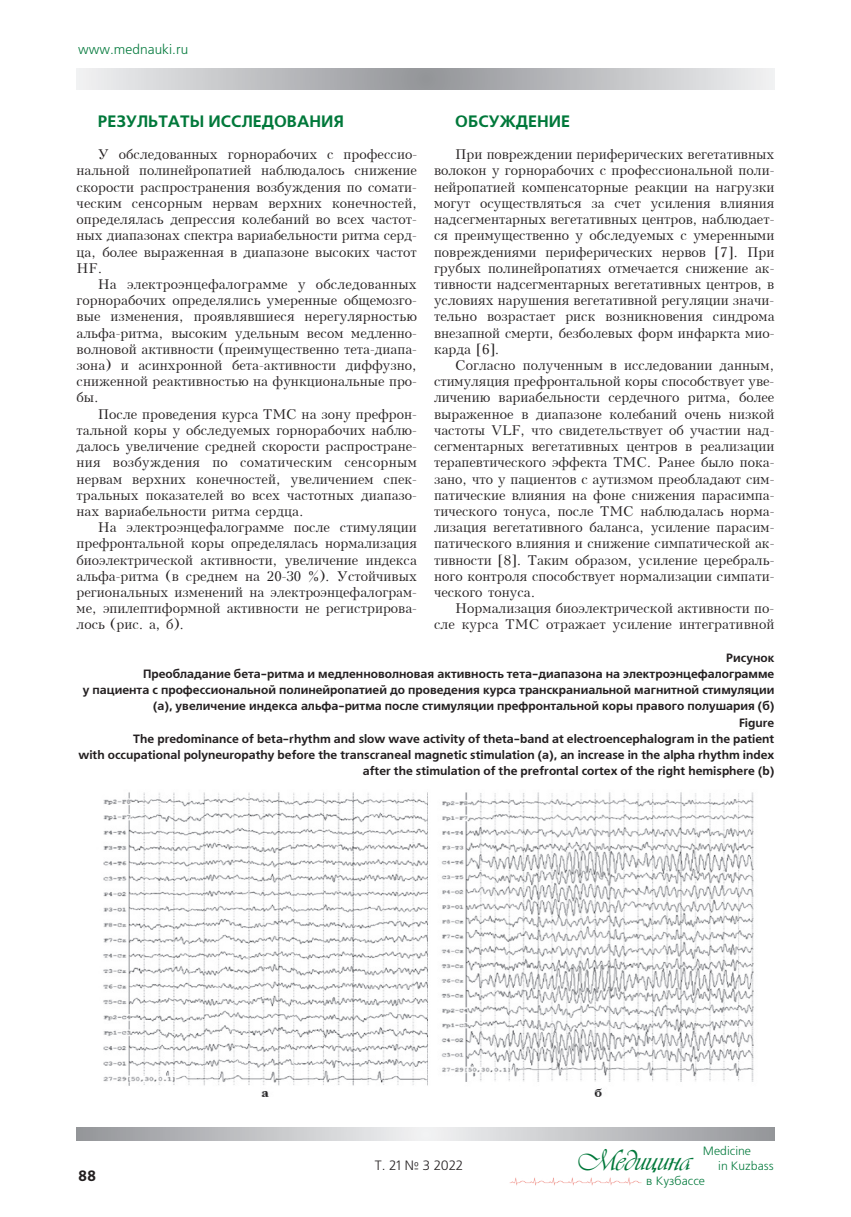
<style>
.page{position:relative;width:851px;height:1217px;background:#fff}
.page>*{position:absolute;margin:0;border:0;box-sizing:border-box;transform-origin:0 0}
.t1{font:30px "Vivaldi DCL";color:#00783a}
.t2{font:700 16.5px "Free Set C";color:#00783a}
.t3{font:700 15px "Free Set C";color:#231f20}
.t4{font:13.5px/16.2px "Kudrashov Plain";color:#231f20;text-align:justify}
.t5{font:13.5px "Free Set C";color:#00783a}
.t6{font:13.5px "Free Set C";color:#231f20}
.t7{font:700 12px/16.2px "Free Set C";color:#231f20;text-align:right}
.t8{font:12px/15px "Free Set C";color:#00783a}
</style>
<div class="page">
<svg style="left:77px;top:68px;width:697px;height:21px;background:#c1c2c5"></svg>
<svg style="left:77px;top:1127px;width:697px;height:13px;background:#c2c3c5"></svg>
<img style="left:509px;top:1177px;width:132px;height:9px">
<img style="left:103px;top:792px;width:651px;height:305px">
<p class="t5" style="left:78px;top:42px;width:112px">www.mednauki.ru</p>
<p class="t2" style="left:98px;top:112px;width:248px">РЕЗУЛЬТАТЫ ИССЛЕДОВАНИЯ</p>
<p class="t4" style="left:77px;top:147px;width:342px;text-indent:21px">У обследованных горнорабочих с профессио&shy;нальной полинейропатией наблюдалось снижение скорости распространения возбуждения по сомати&shy;ческим сенсорным нервам верхних конечностей, определялась депрессия колебаний во всех частот&shy;ных диапазонах спектра вариабельности ритма серд&shy;ца, более выраженная в диапазоне высоких частот HF.</p>
<p class="t4" style="left:77px;top:276px;width:342px;text-indent:21px">На электроэнцефалограмме у обследованных горнорабочих определялись умеренные общемозго&shy;вые изменения, проявлявшиеся нерегулярностью альфа-ритма, высоким удельным весом медленно&shy;волновой активности (преимущественно тета-диапа&shy;зона) и асинхронной бета-активности диффузно, сниженной реактивностью на функциональные про&shy;бы.</p>
<p class="t4" style="left:77px;top:406px;width:342px;text-indent:21px">После проведения курса ТМС на зону префрон&shy;тальной коры у обследуемых горнорабочих наблю&shy;далось увеличение средней скорости распростране&shy;ния возбуждения по соматическим сенсорным нервам верхних конечностей, увеличением спек&shy;тральных показателей во всех частотных диапазо&shy;нах вариабельности ритма сердца.</p>
<p class="t4" style="left:77px;top:519px;width:342px;text-indent:21px">На электроэнцефалограмме после стимуляции префронтальной коры определялась нормализация биоэлектрической активности, увеличение индекса альфа-ритма (в среднем на 20-30 %). Устойчивых региональных изменений на электроэнцефалограм&shy;ме, эпилептиформной активности не регистрирова&shy;лось (рис. а, б).</p>
<p class="t2" style="left:455px;top:112px;width:116px">ОБСУЖДЕНИЕ</p>
<p class="t4" style="left:434px;top:147px;width:342px;text-indent:21px">При повреждении периферических вегетативных волокон у горнорабочих с профессиональной поли&shy;нейропатией компенсаторные реакции на нагрузки могут осуществляться за счет усиления влияния надсегментарных вегетативных центров, наблюдает&shy;ся преимущественно у обследуемых с умеренными повреждениями периферических нервов [7]. При грубых полинейропатиях отмечается снижение ак&shy;тивности надсегментарных вегетативных центров, в условиях нарушения вегетативной регуляции значи&shy;тельно возрастает риск возникновения синдрома внезапной смерти, безболевых форм инфаркта мио&shy;карда [6].</p>
<p class="t4" style="left:434px;top:357px;width:342px;text-indent:21px">Согласно полученным в исследовании данным, стимуляция префронтальной коры способствует уве&shy;личению вариабельности сердечного ритма, более выраженное в диапазоне колебаний очень низкой частоты VLF, что свидетельствует об участии над&shy;сегментарных вегетативных центров в реализации терапевтического эффекта ТМС. Ранее было пока&shy;зано, что у пациентов с аутизмом преобладают сим&shy;патические влияния на фоне снижения парасимпа&shy;тического тонуса, после ТМС наблюдалась норма&shy;лизация вегетативного баланса, усиление парасим&shy;патического влияния и снижение симпатической ак&shy;тивности [8]. Таким образом, усиление церебраль&shy;ного контроля способствует нормализации симпати&shy;ческого тонуса.</p>
<p class="t4" style="left:434px;top:600px;width:342px;text-align:right">Нормализация биоэлектрической активности по&shy;сле курса ТМС отражает усиление интегративной</p>
<p class="t7" style="left:78px;top:650px;width:697px">Рисунок<br>Преобладание бета-ритма и медленноволновая активность тета-диапазона на электроэнцефалограмме<br>у пациента с профессиональной полинейропатией до проведения курса транскраниальной магнитной стимуляции (а), увеличение индекса альфа-ритма после стимуляции префронтальной коры правого полушария (б)<br>Figure<br>The predominance of beta-rhythm and slow wave activity of theta-band at electroencephalogram in the patient<br>with occupational polyneuropathy before the transcraneal magnetic stimulation (a), an increase in the alpha rhythm index after the stimulation of the prefrontal cortex of the right hemisphere (b)</p>
<p class="t3" style="left:78px;top:1166px;width:20px">88</p>
<p class="t6" style="left:375px;top:1157px;width:89px">T. 21 № 3 2022</p>
<p class="t8" style="left:718px;top:1143px;width:57px;text-indent:-15px">Medicine<br>in Kuzbass</p>
<h1 class="t1" style="left:578px;top:1143px;width:114px">Медицина</h1>
<p class="t8" style="left:646px;top:1173px;width:60px">в Кузбассе</p>
</div>
